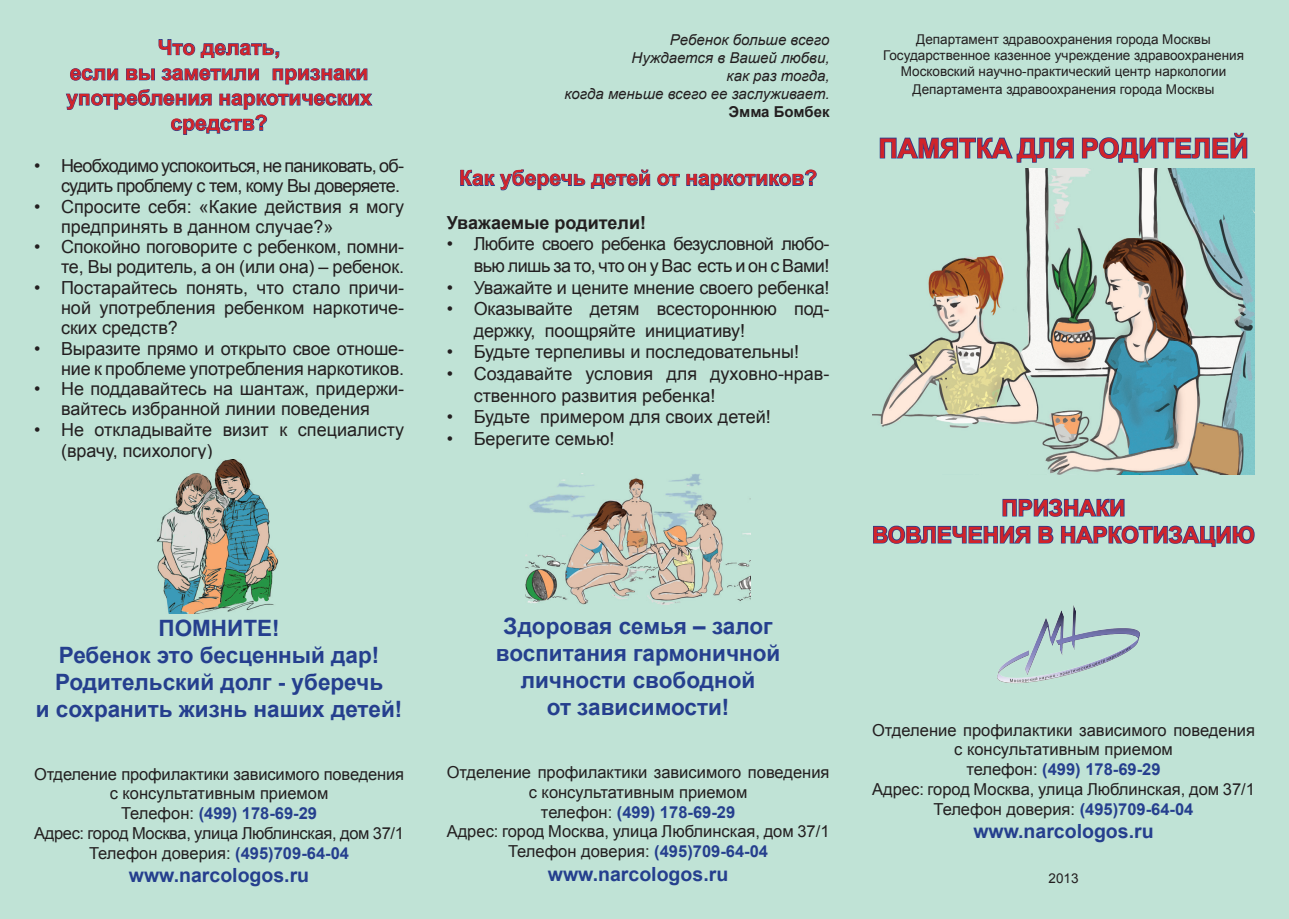
<style>
.page{position:relative;width:1289px;height:919px;background:#fff}
.page>*{position:absolute;margin:0;border:0;box-sizing:border-box;transform-origin:0 0}
.t1{font:700 27px "Arial";color:#d1232a}
.t2{font:700 22.5px "Arial";color:#253f8e}
.t3{font:700 22.5px "Arial";color:#d1232a}
.t4{font:700 21px/25.2px "Arial";color:#d1232a;text-align:center}
.t5{font:700 19.5px "Arial";color:#253f8e}
.t6{font:18px/20.2px "Arial";letter-spacing:-.01em;color:#231f20}
.t7{font:18px/20.2px "Arial";letter-spacing:-.04em;color:#231f20;text-align:right}
.t8{font:18px/21.6px "Arial";letter-spacing:-.03em;color:#231f20;text-align:right}
.t9{font:700 18px "Arial";color:#231f20}
.t10{font:16.5px/19.8px "Arial";color:#231f20;text-align:center}
.t11{font:700 16.5px "Arial";color:#253f8e}
.t12{font:16.5px "Arial";letter-spacing:-.02em;color:#231f20}
.t13{font:italic 15px "Arial";color:#231f20}
.t14{font:700 15px "Arial";color:#231f20}
.t15{font:13.5px "Arial";color:#231f20}
.s1{font-weight:400;color:#231f20}
.s2{font-weight:700;color:#253f8e}
</style>
<div class="page">
<div style="left:0;top:0;width:1288px;height:918px;background:#c0e3d6"></div>
<svg style="left:158px;top:39px;width:122px;height:20px;background:#9cbdc5"></svg>
<svg style="left:65px;top:68px;width:308px;height:67px;background:#a6c8ca"></svg>
<svg style="left:460px;top:169px;width:190px;height:22px;background:#9bbcc5"></svg>
<svg style="left:657px;top:173px;width:23px;height:13px"></svg>
<svg style="left:686px;top:169px;width:131px;height:21px;background:#9abbc4"></svg>
<svg style="left:1001px;top:497px;width:124px;height:20px;background:#81a0b8"></svg>
<svg style="left:872px;top:525px;width:159px;height:20px;background:#7e9eb7"></svg>
<svg style="left:1037px;top:525px;width:17px;height:19px"></svg>
<svg style="left:1060px;top:524px;width:195px;height:23px;background:#8babbd"></svg>
<svg style="left:879px;top:130px;width:195px;height:33px;background:#99bac4"></svg>
<svg style="left:1081px;top:132px;width:166px;height:31px;background:#95b5c1"></svg>
<img style="left:979px;top:595px;width:178px;height:97px">
<img style="left:872px;top:168px;width:382px;height:306px">
<img style="left:114px;top:459px;width:206px;height:154px">
<img style="left:525px;top:473px;width:226px;height:131px">
<p class="t4" style="left:158px;top:35px;width:124px">Что делать,</p>
<p class="t4" style="left:66px;top:61px;width:307px">если вы заметили признаки употребления наркотических средств?</p>
<p class="t7" style="left:34px;top:156px;width:371px">• Необходимо успокоиться, не паниковать, об&shy;судить проблему с тем, кому Вы доверяете.</p>
<p class="t6" style="left:61px;top:196px;width:344px;text-indent:-27px">• Спросите себя: «Какие действия я могу предпринять в данном случае?»</p>
<p class="t6" style="left:34px;top:237px;width:371px;text-align:right">• Спокойно поговорите с ребенком, помни&shy;те, Вы родитель, а он (или она) – ребенок.</p>
<p class="t6" style="left:61px;top:277px;width:344px;text-align:justify;text-indent:-27px">• Постарайтесь понять, что стало причи&shy;ной употребления ребенком наркотиче&shy;ских средств?</p>
<p class="t6" style="left:34px;top:338px;width:371px;text-align:right">• Выразите прямо и открыто свое отноше&shy;ние к проблеме употребления наркотиков.</p>
<p class="t6" style="left:34px;top:379px;width:371px;text-align:center">• Не поддавайтесь на шантаж, придержи&shy;вайтесь избранной линии поведения</p>
<p class="t6" style="left:61px;top:418px;width:344px;line-height:21.6px;text-indent:-27px">• Не откладывайте визит к специалисту (врачу, психологу)</p>
<p class="t2" style="left:158px;top:612px;width:123px">ПОМНИТЕ!</p>
<p class="t2" style="left:59px;top:639px;width:322px">Ребенок это бесценный дар!</p>
<p class="t2" style="left:55px;top:666px;width:330px">Родительский долг - уберечь</p>
<p class="t2" style="left:36px;top:693px;width:368px">и сохранить жизнь наших детей!</p>
<p class="t10" style="left:34px;top:764px;width:371px">Отделение профилактики зависимого поведения с консультативным приемом</p>
<p class="t11" style="left:121px;top:802px;width:197px"><span class="s1">Телефон:</span> (499) 178-69-29</p>
<p class="t12" style="left:34px;top:822px;width:371px">Адрес: город Москва, улица Люблинская, дом 37/1</p>
<p class="t10" style="left:89px;top:843px;width:261px">Телефон доверия: <span class="s2">(495)709-64-04</span></p>
<p class="t5" style="left:129px;top:862px;width:182px">www.narcologos.ru</p>
<p class="t13" style="left:670px;top:30px;width:161px">Ребенок больше всего</p>
<p class="t13" style="left:631px;top:48px;width:199px">Нуждается в Вашей любви,</p>
<p class="t13" style="left:726px;top:66px;width:104px">как раз тогда,</p>
<p class="t13" style="left:564px;top:84px;width:266px">когда меньше всего ее заслуживает.</p>
<p class="t14" style="left:728px;top:102px;width:102px">Эмма Бомбек</p>
<p class="t4" style="left:459px;top:166px;width:359px">Как уберечь детей от наркотиков?</p>
<p class="t9" style="left:446px;top:210px;width:201px">Уважаемые родители!</p>
<p class="t8" style="left:446px;top:233px;width:384px">• Любите своего ребенка безусловной любо&shy;вью лишь за то, что он у Вас есть и он с Вами!</p>
<p class="t6" style="left:446px;top:277px;width:384px">• Уважайте и цените мнение своего ребенка!</p>
<p class="t6" style="left:473px;top:298px;width:357px;line-height:21.6px;text-indent:-27px">• Оказывайте детям всестороннюю под&shy;держку, поощряйте инициативу!</p>
<p class="t6" style="left:446px;top:342px;width:354px">• Будьте терпеливы и последовательны!</p>
<p class="t6" style="left:473px;top:363px;width:357px;line-height:21.6px;text-indent:-27px">• Создавайте условия для духовно-нрав&shy;ственного развития ребенка!</p>
<p class="t6" style="left:446px;top:407px;width:326px">• Будьте примером для своих детей!</p>
<p class="t6" style="left:446px;top:428px;width:169px">• Берегите семью!</p>
<p class="t2" style="left:503px;top:611px;width:270px">Здоровая семья – залог</p>
<p class="t2" style="left:496px;top:638px;width:286px">воспитания гармоничной</p>
<p class="t2" style="left:521px;top:665px;width:236px">личности свободной</p>
<p class="t2" style="left:547px;top:692px;width:184px">от зависимости!</p>
<p class="t10" style="left:446px;top:762px;width:384px">Отделение профилактики зависимого поведения с консультативным приемом</p>
<p class="t11" style="left:541px;top:800px;width:196px"><span class="s1">телефон:</span> (499) 178-69-29</p>
<p class="t10" style="left:446px;top:821px;width:384px">Адрес: город Москва, улица Люблинская, дом 37/1</p>
<p class="t10" style="left:508px;top:841px;width:261px">Телефон доверия: <span class="s2">(495)709-64-04</span></p>
<p class="t5" style="left:548px;top:860px;width:182px">www.narcologos.ru</p>
<p class="t15" style="left:916px;top:30px;width:296px">Департамент здравоохранения города Москвы</p>
<p class="t15" style="left:883px;top:46px;width:362px">Государственное казенное учреждение здравоохранения</p>
<p class="t15" style="left:900px;top:63px;width:327px">Московский научно-практический центр наркологии</p>
<p class="t15" style="left:912px;top:81px;width:303px">Департамента здравоохранения города Москвы</p>
<p class="t1" style="left:878px;top:130px;width:371px">ПАМЯТКА ДЛЯ РОДИТЕЛЕЙ</p>
<p class="t3" style="left:1001px;top:493px;width:125px">ПРИЗНАКИ</p>
<p class="t3" style="left:872px;top:520px;width:384px">ВОВЛЕЧЕНИЯ В НАРКОТИЗАЦИЮ</p>
<p class="t10" style="left:872px;top:720px;width:384px">Отделение профилактики зависимого поведения с консультативным приемом</p>
<p class="t11" style="left:966px;top:758px;width:196px"><span class="s1">телефон:</span> (499) 178-69-29</p>
<p class="t10" style="left:872px;top:779px;width:384px">Адрес: город Москва, улица Люблинская, дом 37/1</p>
<p class="t10" style="left:933px;top:799px;width:261px">Телефон доверия: <span class="s2">(495)709-64-04</span></p>
<p class="t5" style="left:973px;top:818px;width:182px">www.narcologos.ru</p>
<p class="t15" style="left:1048px;top:869px;width:32px">2013</p>
</div>
